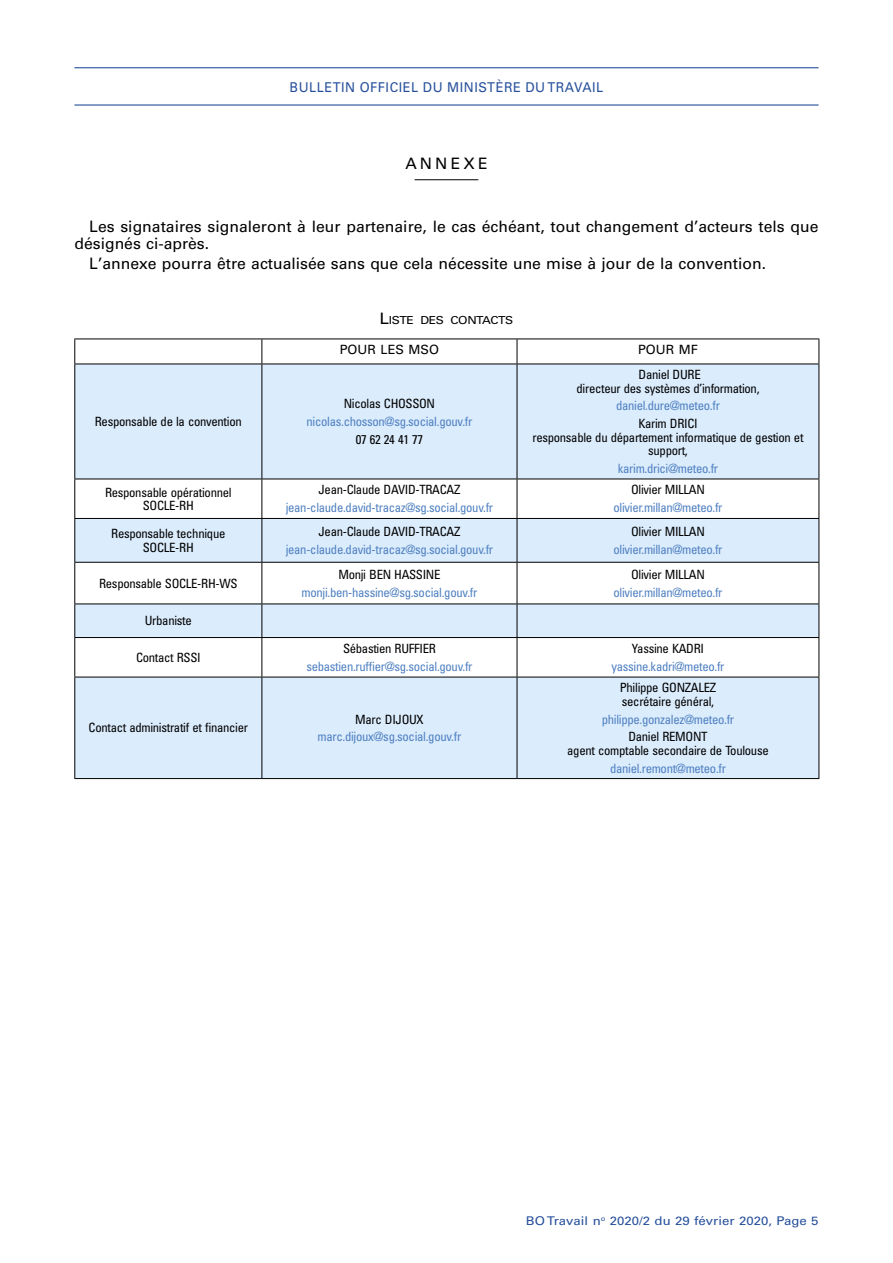
<style>
.page{position:relative;width:893px;height:1263px;background:#fff}
.page>*{position:absolute;margin:0;border:0;box-sizing:border-box;transform-origin:0 0}
._02_tc{font:15.75px/16.5px "Univers LT Std";color:#000}
._04_annexe{font:15.75px "Univers LT Std";letter-spacing:.2em;color:#000}
.t1{font:13.5px "Univers LT Std";letter-spacing:.04em;color:#27509b;scale:.95 1}
._05_tab_tc_centre{font:condensed 12.75px/13.5px "Univers LT Std";letter-spacing:-.025em;color:#000;text-align:center}
._05_tab_tc_centre-2{font:condensed 12.75px "Univers LT Std";letter-spacing:-.025em;color:#4f80c1}
._05_tab_tetiere{font:12.75px "Univers LT Std";color:#000}
.t2{font:12px "Univers LT Std";color:#27509b;scale:1.1 1}
._04_sous_annexe_int{font:10.95px "Univers LT Std";letter-spacing:-.03em;color:#000;scale:1.1 1}
.s1{font-size:15.75px}
</style>
<div class="page">
<hr style="left:74px;top:67px;width:745px;height:1px;background:#27509b">
<hr style="left:74px;top:104px;width:745px;height:2px;background:#27509b">
<hr style="left:415px;top:179px;width:63px;height:1px;background:#000">
<svg style="left:75px;top:365px;width:744px;height:413px;fill:#dbecfc"></svg>
<hr style="left:74px;top:364px;width:1px;height:115px;background:#000">
<hr style="left:819px;top:364px;width:1px;height:115px;background:#000">
<hr style="left:74px;top:479px;width:1px;height:39px;background:#000">
<hr style="left:261px;top:479px;width:1px;height:39px;background:#000">
<hr style="left:517px;top:479px;width:1px;height:39px;background:#000">
<hr style="left:819px;top:479px;width:1px;height:39px;background:#000">
<hr style="left:74px;top:518px;width:188px;height:1px;background:#000">
<hr style="left:74px;top:519px;width:1px;height:43px;background:#000">
<hr style="left:262px;top:518px;width:255px;height:1px;background:#000">
<hr style="left:261px;top:519px;width:1px;height:43px;background:#000">
<hr style="left:517px;top:518px;width:302px;height:1px;background:#000">
<hr style="left:517px;top:519px;width:1px;height:43px;background:#000">
<hr style="left:819px;top:519px;width:1px;height:43px;background:#000">
<hr style="left:74px;top:562px;width:188px;height:1px;background:#000">
<hr style="left:74px;top:563px;width:1px;height:40px;background:#000">
<hr style="left:262px;top:562px;width:255px;height:1px;background:#000">
<hr style="left:261px;top:563px;width:1px;height:40px;background:#000">
<hr style="left:517px;top:562px;width:302px;height:1px;background:#000">
<hr style="left:517px;top:563px;width:1px;height:40px;background:#000">
<hr style="left:819px;top:563px;width:1px;height:40px;background:#000">
<hr style="left:74px;top:603px;width:188px;height:1px;background:#000">
<hr style="left:74px;top:604px;width:1px;height:33px;background:#000">
<hr style="left:262px;top:603px;width:255px;height:1px;background:#000">
<hr style="left:261px;top:604px;width:1px;height:33px;background:#000">
<hr style="left:517px;top:603px;width:302px;height:1px;background:#000">
<hr style="left:517px;top:604px;width:1px;height:33px;background:#000">
<hr style="left:819px;top:604px;width:1px;height:33px;background:#000">
<hr style="left:74px;top:637px;width:188px;height:1px;background:#000">
<hr style="left:74px;top:638px;width:1px;height:39px;background:#000">
<hr style="left:262px;top:637px;width:255px;height:1px;background:#000">
<hr style="left:261px;top:638px;width:1px;height:39px;background:#000">
<hr style="left:517px;top:637px;width:302px;height:1px;background:#000">
<hr style="left:517px;top:638px;width:1px;height:39px;background:#000">
<hr style="left:819px;top:638px;width:1px;height:39px;background:#000">
<hr style="left:74px;top:677px;width:188px;height:1px;background:#000">
<hr style="left:74px;top:677px;width:1px;height:101px;background:#000">
<hr style="left:262px;top:677px;width:255px;height:1px;background:#000">
<hr style="left:261px;top:677px;width:1px;height:101px;background:#000">
<hr style="left:517px;top:677px;width:302px;height:1px;background:#000">
<hr style="left:517px;top:677px;width:1px;height:101px;background:#000">
<hr style="left:819px;top:677px;width:1px;height:101px;background:#000">
<hr style="left:74px;top:778px;width:188px;height:1px;background:#000">
<hr style="left:262px;top:778px;width:255px;height:1px;background:#000">
<hr style="left:517px;top:778px;width:302px;height:1px;background:#000">
<hr style="left:261px;top:364px;width:1px;height:115px;background:#000">
<hr style="left:517px;top:364px;width:1px;height:115px;background:#000">
<hr style="left:74px;top:479px;width:188px;height:1px;background:#000">
<hr style="left:262px;top:479px;width:255px;height:1px;background:#000">
<hr style="left:517px;top:479px;width:302px;height:1px;background:#000">
<hr style="left:74px;top:339px;width:188px;height:1px;background:#000">
<svg style="left:74px;top:339px;width:1px;height:25px"></svg>
<hr style="left:262px;top:339px;width:255px;height:1px;background:#000">
<svg style="left:261px;top:339px;width:1px;height:25px"></svg>
<hr style="left:517px;top:339px;width:302px;height:1px;background:#000">
<svg style="left:517px;top:339px;width:1px;height:25px"></svg>
<svg style="left:819px;top:339px;width:1px;height:25px"></svg>
<hr style="left:74px;top:364px;width:188px;height:1px;background:#000">
<hr style="left:262px;top:364px;width:255px;height:1px;background:#000">
<hr style="left:517px;top:364px;width:302px;height:1px;background:#000">
<p class="t1" style="left:290px;top:79px;width:332px">BULLETIN OFFICIEL DU MINISTÈRE DU TRAVAIL</p>
<p class="_04_annexe" style="left:405px;top:154px;width:84px">ANNEXE</p>
<p class="_02_tc" style="left:74px;top:218px;width:746px;text-indent:15px">Les signataires signaleront à leur partenaire, le cas échéant, tout changement d’acteurs tels que désignés ci-après.</p>
<p class="_02_tc" style="left:89px;top:256px;width:678px">L’annexe pourra être actualisée sans que cela nécessite une mise à jour de la convention.</p>
<p class="_05_tab_tc_centre" style="left:95px;top:415px;width:148px">Responsable de la convention</p>
<p class="_04_sous_annexe_int" style="left:380px;top:314px;width:123px"><span class="s1">L</span> ISTE DES CONTACTS</p>
<p class="_05_tab_tetiere" style="left:340px;top:342px;width:101px">POUR LES MSO</p>
<p class="_05_tab_tetiere" style="left:638px;top:342px;width:61px">POUR MF</p>
<p class="_05_tab_tc_centre" style="left:344px;top:397px;width:93px">Nicolas CHOSSON</p>
<p class="_05_tab_tc_centre-2" style="left:307px;top:413px;width:167px">nicolas.chosson@sg.social.gouv.fr</p>
<p class="_05_tab_tc_centre" style="left:356px;top:432px;width:69px">07 62 24 41 77</p>
<p class="_05_tab_tc_centre" style="left:576px;top:368px;width:184px">Daniel DURE<br>directeur des systèmes d’information,</p>
<p class="_05_tab_tc_centre-2" style="left:616px;top:398px;width:105px">daniel.dure@meteo.fr</p>
<p class="_05_tab_tc_centre" style="left:532px;top:417px;width:273px">Karim DRICI<br>responsable du département informatique de gestion et support,</p>
<p class="_05_tab_tc_centre-2" style="left:618px;top:460px;width:102px">karim.drici@meteo.fr</p>
<p class="_05_tab_tc_centre" style="left:105px;top:485px;width:128px">Responsable opérationnel<br>SOCLE-RH</p>
<p class="_05_tab_tc_centre" style="left:319px;top:483px;width:143px">Jean-Claude DAVID-TRACAZ</p>
<p class="_05_tab_tc_centre-2" style="left:286px;top:500px;width:209px">jean-claude.david-tracaz@sg.social.gouv.fr</p>
<p class="_05_tab_tc_centre" style="left:111px;top:527px;width:116px">Responsable technique<br>SOCLE-RH</p>
<p class="_05_tab_tc_centre" style="left:319px;top:525px;width:143px">Jean-Claude DAVID-TRACAZ</p>
<p class="_05_tab_tc_centre-2" style="left:286px;top:541px;width:209px">jean-claude.david-tracaz@sg.social.gouv.fr</p>
<p class="_05_tab_tc_centre" style="left:99px;top:576px;width:140px">Responsable SOCLE-RH-WS</p>
<p class="_05_tab_tc_centre" style="left:145px;top:614px;width:49px">Urbaniste</p>
<p class="_05_tab_tc_centre" style="left:136px;top:650px;width:66px">Contact RSSI</p>
<p class="_05_tab_tc_centre" style="left:89px;top:721px;width:161px">Contact administratif et financier</p>
<p class="_05_tab_tc_centre" style="left:338px;top:567px;width:104px">Monji BEN HASSINE</p>
<p class="_05_tab_tc_centre-2" style="left:302px;top:584px;width:177px">monji.ben-hassine@sg.social.gouv.fr</p>
<p class="_05_tab_tc_centre" style="left:343px;top:641px;width:94px">Sébastien RUFFIER</p>
<p class="_05_tab_tc_centre-2" style="left:306px;top:658px;width:168px">sebastien.ruffier@sg.social.gouv.fr</p>
<p class="_05_tab_tc_centre" style="left:355px;top:712px;width:70px">Marc DIJOUX</p>
<p class="_05_tab_tc_centre-2" style="left:318px;top:729px;width:145px">marc.dijoux@sg.social.gouv.fr</p>
<p class="_05_tab_tc_centre" style="left:631px;top:483px;width:75px">Olivier MILLAN</p>
<p class="_05_tab_tc_centre-2" style="left:613px;top:500px;width:111px">olivier.millan@meteo.fr</p>
<p class="_05_tab_tc_centre" style="left:631px;top:525px;width:75px">Olivier MILLAN</p>
<p class="_05_tab_tc_centre-2" style="left:613px;top:541px;width:111px">olivier.millan@meteo.fr</p>
<p class="_05_tab_tc_centre" style="left:631px;top:567px;width:75px">Olivier MILLAN</p>
<p class="_05_tab_tc_centre-2" style="left:613px;top:584px;width:111px">olivier.millan@meteo.fr</p>
<p class="_05_tab_tc_centre" style="left:632px;top:641px;width:74px">Yassine KADRI</p>
<p class="_05_tab_tc_centre-2" style="left:611px;top:658px;width:115px">yassine.kadri@meteo.fr</p>
<p class="_05_tab_tc_centre" style="left:620px;top:681px;width:98px;text-align:left">Philippe GONZALEZ secrétaire général,</p>
<p class="_05_tab_tc_centre-2" style="left:602px;top:711px;width:134px">philippe.gonzalez@meteo.fr</p>
<p class="_05_tab_tc_centre" style="left:567px;top:730px;width:203px">Daniel REMONT<br>agent comptable secondaire de Toulouse</p>
<p class="_05_tab_tc_centre-2" style="left:610px;top:760px;width:117px">daniel.remont@meteo.fr</p>
<p class="t2" style="left:526px;top:1213px;width:268px">BO Travail n<sup>o</sup> 2020/2 du 29 février 2020, Page 5</p>
</div>
